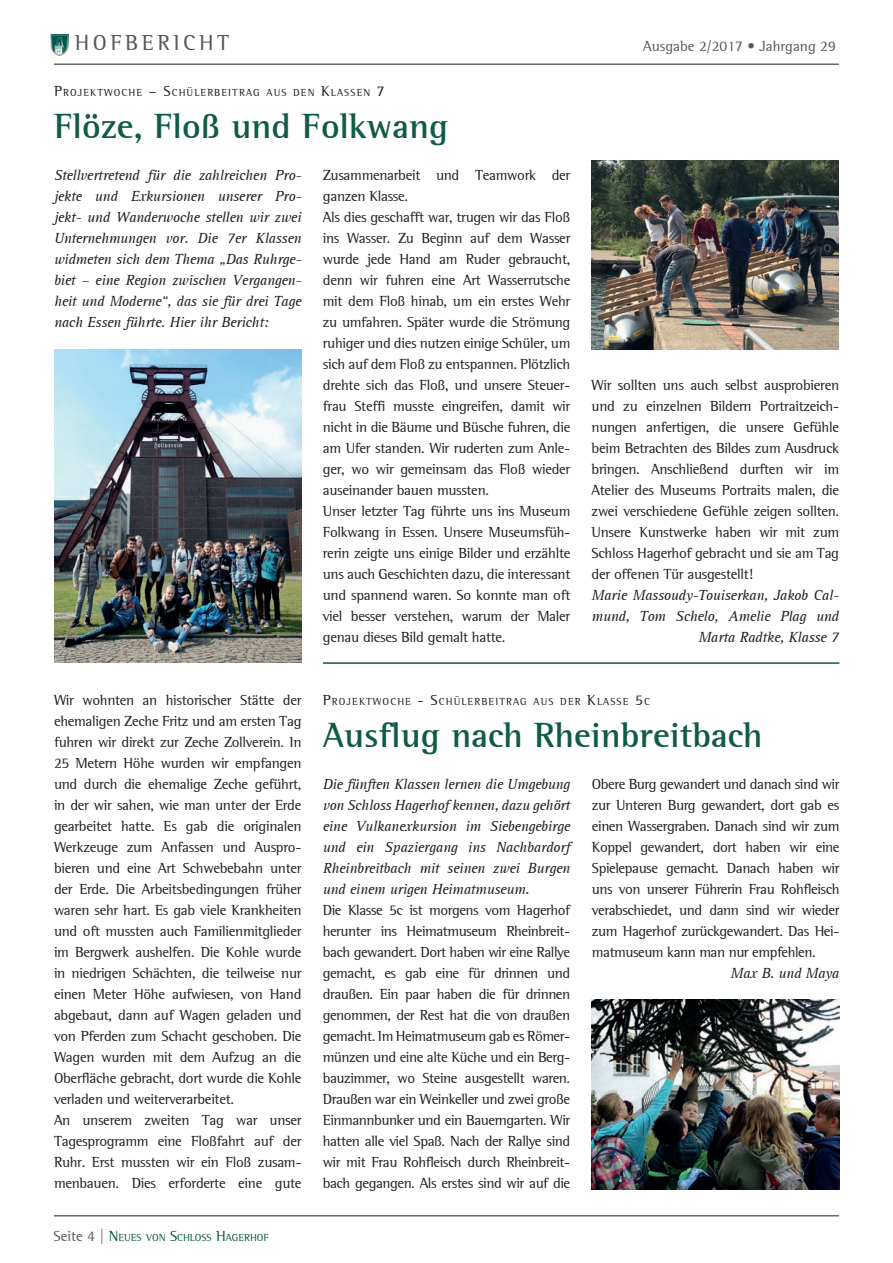
<style>
.page{position:relative;width:893px;height:1263px;background:#fff}
.page>*{position:absolute;margin:0;border:0;box-sizing:border-box;transform-origin:0 0}
.t1{font:700 36px "AT Rotis Semi Serif";color:#105a48}
.t2{font:22.35px "AT Rotis Semi Serif";letter-spacing:.16em;color:#57585a}
.t3{font:15px/21px "AT Rotis Semi Serif";letter-spacing:-.02em;color:#231f20;text-align:justify}
.t4{font:italic 15px/21px "AT Rotis Serif";letter-spacing:-.02em;color:#231f20;text-align:justify}
.t5{font:15px "AT Rotis Semi Serif";color:#57585a}
.t6{font:10.5px "AT Rotis Semi Serif";letter-spacing:.105em;color:#231f20}
.t7{font:10.5px "AT Rotis Semi Serif";color:#105a48}
.s1{font-size:15px}
.s2{font-size:15px;color:#57585a}
</style>
<div class="page">
<hr style="left:54px;top:64px;width:785px;height:1px;background:#231f20">
<img style="left:51px;top:35px;width:17px;height:20px">
<hr style="left:54px;top:1215px;width:785px;height:1px;background:#231f20">
<hr style="left:323px;top:662px;width:516px;height:2px;background:#105a48">
<img style="left:591px;top:999px;width:248px;height:191px">
<img style="left:591px;top:160px;width:248px;height:189px">
<img style="left:54px;top:349px;width:247px;height:314px">
<h2 class="t2" style="left:75px;top:30px;width:156px">HOFBERICHT</h2>
<p class="t5" style="left:643px;top:38px;width:194px">Ausgabe 2/2017 • Jahrgang 29</p>
<p class="t6" style="left:54px;top:86px;width:332px"><span class="s1">P</span>ROJEKTWOCHE <span class="s1">– S</span>CHÜLERBEITRAG AUS DEN <span class="s1">K</span>LASSEN <span class="s1">7</span></p>
<h1 class="t1" style="left:54px;top:104px;width:396px">Flöze, Floß und Folkwang</h1>
<p class="t4" style="left:54px;top:165px;width:249px">Stellvertretend für die zahlreichen Pro&shy;jekte und Exkursionen unserer Pro&shy;jekt- und Wanderwoche stellen wir zwei Unternehmungen vor. Die 7er Klassen widmeten sich dem Thema „Das Ruhrge&shy;biet – eine Region zwischen Vergangen&shy;heit und Moderne“, das sie für drei Tage nach Essen führte. Hier ihr Bericht:</p>
<p class="t3" style="left:323px;top:164px;width:249px;text-align:left">Zusammenarbeit und Teamwork der ganzen Klasse.<br>Als dies geschafft war, trugen wir das Floß ins Wasser. Zu Beginn auf dem Wasser wurde jede Hand am Ruder gebraucht, denn wir fuhren eine Art Wasserrutsche mit dem Floß hinab, um ein erstes Wehr zu umfahren. Später wurde die Strömung ruhiger und dies nutzen einige Schüler, um sich auf dem Floß zu entspannen. Plötzlich drehte sich das Floß, und unsere Steuer&shy;frau Steffi musste eingreifen, damit wir nicht in die Bäume und Büsche fuhren, die am Ufer standen. Wir ruderten zum Anle&shy;ger, wo wir gemeinsam das Floß wieder auseinander bauen mussten.<br>Unser letzter Tag führte uns ins Museum Folkwang in Essen. Unsere Museumsfüh&shy;rerin zeigte uns einige Bilder und erzählte uns auch Geschichten dazu, die interessant und spannend waren. So konnte man oft viel besser verstehen, warum der Maler genau dieses Bild gemalt hatte.</p>
<p class="t3" style="left:592px;top:374px;width:249px">Wir sollten uns auch selbst ausprobieren und zu einzelnen Bildern Portraitzeich&shy;nungen anfertigen, die unsere Gefühle beim Betrachten des Bildes zum Ausdruck bringen. Anschließend durften wir im Atelier des Museums Portraits malen, die zwei verschiedene Gefühle zeigen sollten.<br>Unsere Kunstwerke haben wir mit zum Schloss Hagerhof gebracht und sie am Tag der offenen Tür ausgestellt!</p>
<p class="t4" style="left:592px;top:585px;width:249px;text-align:right">Marie Massoudy-Touiserkan, Jakob Cal&shy;mund, Tom Schelo, Amelie Plag und<br>Marta Radtke, Klasse 7</p>
<p class="t3" style="left:54px;top:689px;width:249px;text-align:left">Wir wohnten an historischer Stätte der ehemaligen Zeche Fritz und am ersten Tag fuhren wir direkt zur Zeche Zollverein. In 25 Metern Höhe wurden wir empfangen und durch die ehemalige Zeche geführt, in der wir sahen, wie man unter der Erde gearbeitet hatte. Es gab die originalen Werkzeuge zum Anfassen und Auspro&shy;bieren und eine Art Schwebebahn unter der Erde. Die Arbeitsbedingungen früher waren sehr hart. Es gab viele Krankheiten und oft mussten auch Familienmitglieder im Bergwerk aushelfen. Die Kohle wurde in niedrigen Schächten, die teilweise nur einen Meter Höhe aufwiesen, von Hand abgebaut, dann auf Wagen geladen und von Pferden zum Schacht geschoben. Die Wagen wurden mit dem Aufzug an die Oberfläche gebracht, dort wurde die Kohle verladen und weiterverarbeitet.<br>An unserem zweiten Tag war unser Tagesprogramm eine Floßfahrt auf der Ruhr. Erst mussten wir ein Floß zusam&shy;menbauen. Dies erforderte eine gute</p>
<p class="t7" style="left:54px;top:1231px;width:217px"><span class="s2">Seite 4 |</span> <span class="s1">N</span>EUES VON <span class="s1">S</span>CHLOSS <span class="s1">H</span>AGERHOF</p>
<p class="t6" style="left:323px;top:695px;width:329px"><span class="s1">P</span>ROJEKTWOCHE <span class="s1">- S</span>CHÜLERBEITRAG AUS DER <span class="s1">K</span>LASSE <span class="s1">5</span>C</p>
<h1 class="t1" style="left:323px;top:713px;width:441px">Ausflug nach Rheinbreitbach</h1>
<p class="t3" style="left:592px;top:773px;width:249px">Obere Burg gewandert und danach sind wir zur Unteren Burg gewandert, dort gab es einen Wassergraben. Danach sind wir zum Koppel gewandert, dort haben wir eine Spielepause gemacht. Danach haben wir uns von unserer Führerin Frau Rohfleisch verabschiedet, und dann sind wir wieder zum Hagerhof zurückgewandert. Das Hei&shy;matmuseum kann man nur empfehlen.</p>
<p class="t4" style="left:731px;top:963px;width:110px">Max B. und Maya</p>
<p class="t4" style="left:323px;top:774px;width:249px">Die fünften Klassen lernen die Umgebung von Schloss Hagerhof kennen, dazu gehört eine Vulkanexkursion im Siebengebirge und ein Spaziergang ins Nachbardorf Rheinbreitbach mit seinen zwei Burgen und einem urigen Heimatmuseum.</p>
<p class="t3" style="left:323px;top:899px;width:249px">Die Klasse 5c ist morgens vom Hagerhof herunter ins Heimatmuseum Rheinbreit&shy;bach gewandert. Dort haben wir eine Rallye gemacht, es gab eine für drinnen und draußen. Ein paar haben die für drinnen genommen, der Rest hat die von draußen gemacht. Im Heimatmuseum gab es Römer&shy;münzen und eine alte Küche und ein Berg&shy;bauzimmer, wo Steine ausgestellt waren.<br>Draußen war ein Weinkeller und zwei große Einmannbunker und ein Bauerngarten. Wir hatten alle viel Spaß. Nach der Rallye sind wir mit Frau Rohfleisch durch Rheinbreit&shy;bach gegangen. Als erstes sind wir auf die</p>
</div>
